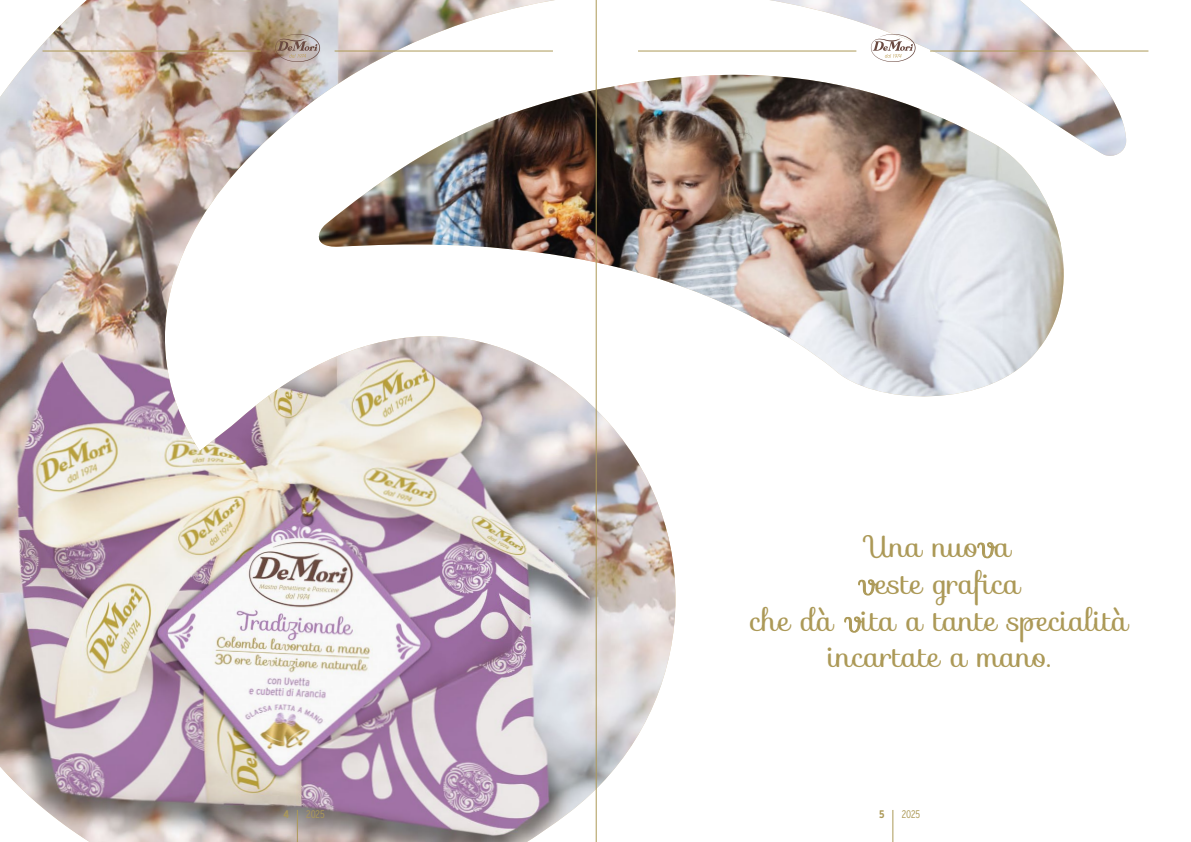
<style>
.page{position:relative;width:1191px;height:842px;background:#fff}
.page>*{position:absolute;margin:0;border:0;box-sizing:border-box;transform-origin:0 0}
.t1{font:30px/36.8px "Sofia";color:#ac9957;text-align:center}
.t2{font:300 condensed 11px "Interstate";letter-spacing:-.015em;color:#ac9957}
.t3{font:700 condensed 11px "Interstate";color:#ac9957}
.s1{font-size:19.5px}
</style>
<div class="page">
<img style="left:0;top:0;width:1126px;height:842px">
<svg style="left:312px;top:60px;width:777px;height:352px"></svg>
<img style="left:312px;top:75px;width:771px;height:337px">
<hr style="left:43px;top:51px;width:218px;height:1px;background:#ac9957">
<hr style="left:638px;top:51px;width:218px;height:1px;background:#ac9957">
<hr style="left:334px;top:51px;width:219px;height:1px;background:#ac9957">
<hr style="left:930px;top:51px;width:218px;height:1px;background:#ac9957">
<svg style="left:275px;top:34px;width:45px;height:28px"></svg>
<svg style="left:871px;top:34px;width:44px;height:28px"></svg>
<hr style="left:297px;top:810px;width:1px;height:32px;background:#ac9957">
<hr style="left:892px;top:810px;width:1px;height:32px;background:#ac9957">
<hr style="left:596px;top:0;width:1px;height:842px;background:#ac9957">
<p class="t1" style="left:750px;top:528px;width:380px">Una nuo<span class="s1">V</span>a<br><span class="s1">V</span>este grafica<br>che dà <span class="s1">V</span>ita a tante specialità incartate a mano.</p>
<p class="t3" style="left:284px;top:808px;width:7px">4</p>
<p class="t2" style="left:306px;top:808px;width:20px">2025</p>
<p class="t3" style="left:879px;top:808px;width:7px">5</p>
<p class="t2" style="left:901px;top:808px;width:20px">2025</p>
</div>
